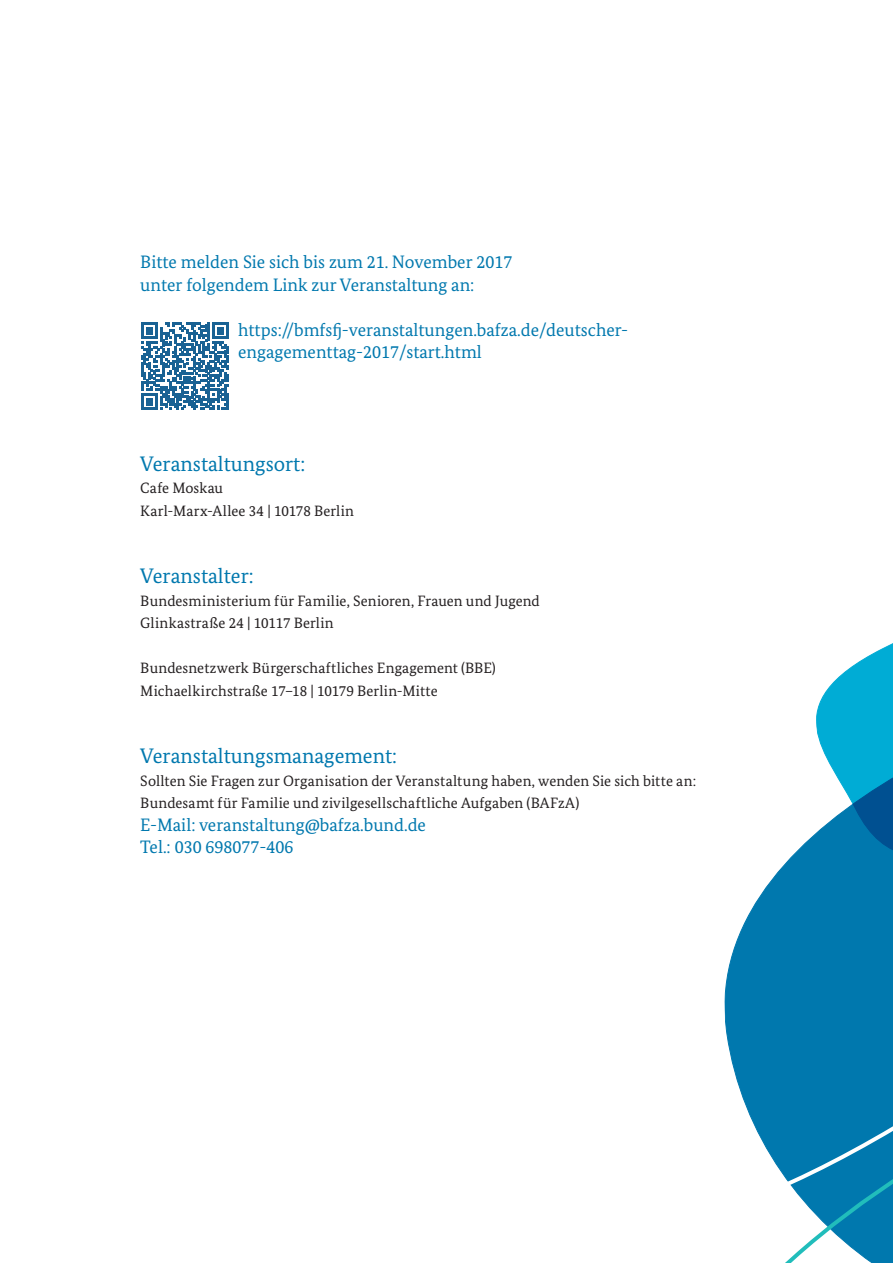
<style>
.page{position:relative;width:893px;height:1263px;background:#fff}
.page>*{position:absolute;margin:0;border:0;box-sizing:border-box;transform-origin:0 0}
.t1{font:21px "Bundes Serif";color:#0078ae}
.t2{font:18px/22.5px "Bundes Serif";color:#0078ae}
.t3{font:15px/22.5px "Bundes Serif";letter-spacing:.01em;color:#231f20}
</style>
<div class="page">
<svg style="left:816px;top:643px;width:77px;height:130px"></svg>
<svg style="left:834px;top:773px;width:59px;height:16px"></svg>
<svg style="left:724px;top:789px;width:169px;height:474px"></svg>
<svg style="left:141px;top:322px;width:88px;height:88px"></svg>
<hr style="left:226px;top:393px;width:3px;height:17px;background:#196294">
<p class="t2" style="left:140px;top:250px;width:374px">Bitte melden Sie sich bis zum 21. November 2017 unter folgendem Link zur Veranstaltung an:</p>
<p class="t2" style="left:238px;top:318px;width:392px">https://bmfsfj-veranstaltungen.bafza.de/deutscher&shy;engagementtag-2017/start.html</p>
<h1 class="t1" style="left:140px;top:451px;width:166px">Veranstaltungsort:</h1>
<p class="t3" style="left:140px;top:477px;width:215px">Cafe Moskau<br>Karl-Marx-Allee 34 | 10178 Berlin</p>
<h1 class="t1" style="left:140px;top:563px;width:115px">Veranstalter:</h1>
<p class="t3" style="left:140px;top:589px;width:401px">Bundesministerium für Familie, Senioren, Frauen und Jugend<br>Glinkastraße 24 | 10117 Berlin</p>
<p class="t3" style="left:140px;top:657px;width:357px">Bundesnetzwerk Bürgerschaftliches Engagement (BBE)<br>Michaelkirchstraße 17–18 | 10179 Berlin-Mitte</p>
<h1 class="t1" style="left:140px;top:743px;width:258px">Veranstaltungsmanagement:</h1>
<p class="t3" style="left:140px;top:769px;width:557px">Sollten Sie Fragen zur Organisation der Veranstaltung haben, wenden Sie sich bitte an:<br>Bundesamt für Familie und zivilgesellschaftliche Aufgaben (BAFzA)</p>
<p class="t2" style="left:140px;top:813px;width:287px">E-Mail: veranstaltung@bafza.bund.de<br>Tel.: 030 698077-406</p>
</div>
